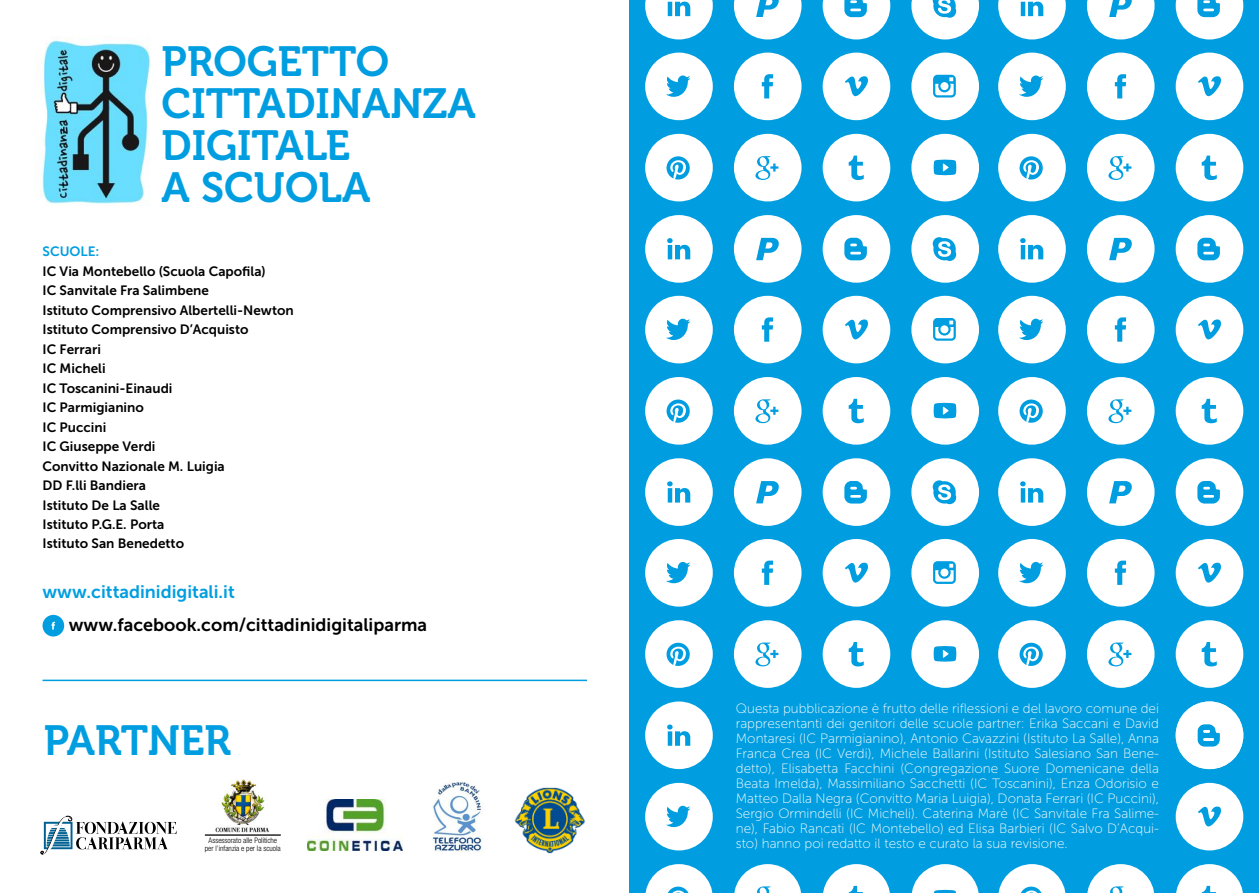
<style>
.page{position:relative;width:1259px;height:893px;background:#fff}
.page>*{position:absolute;margin:0;border:0;box-sizing:border-box;transform-origin:0 0}
.t1{font:42px/42px "Museo 700";color:#009ee0}
.t2{font:18px "Museo Sans 700";color:#000}
.t3{font:18px "Museo Sans 700";color:#009ee0}
.t4{font:13.5px/15px "Museo Sans 100";color:#fff;text-align:justify}
.t5{font:13.5px/19.5px "Museo Sans 700";color:#000}
.t6{font:13.5px "Museo Sans 700";color:#009ee0}
.t7{font:300 condensed 7.65px/7.6px "Helvetica Neue LT Std";color:#000;text-align:center}
</style>
<div class="page">
<div style="left:629px;top:0;width:630px;height:893px;background:#009ee0"></div>
<svg style="left:822px;top:620px;width:68px;height:68px"></svg>
<svg style="left:734px;top:620px;width:67px;height:68px"></svg>
<svg style="left:645px;top:620px;width:68px;height:68px"></svg>
<svg style="left:911px;top:539px;width:68px;height:68px"></svg>
<svg style="left:822px;top:539px;width:68px;height:68px"></svg>
<svg style="left:645px;top:701px;width:68px;height:68px"></svg>
<svg style="left:911px;top:620px;width:68px;height:68px"></svg>
<svg style="left:734px;top:539px;width:67px;height:68px"></svg>
<svg style="left:645px;top:539px;width:68px;height:68px"></svg>
<svg style="left:911px;top:458px;width:68px;height:68px"></svg>
<svg style="left:822px;top:458px;width:68px;height:68px"></svg>
<svg style="left:734px;top:458px;width:67px;height:68px"></svg>
<svg style="left:822px;top:377px;width:68px;height:68px"></svg>
<svg style="left:734px;top:377px;width:67px;height:68px"></svg>
<svg style="left:645px;top:377px;width:68px;height:68px"></svg>
<svg style="left:911px;top:296px;width:68px;height:67px"></svg>
<svg style="left:822px;top:296px;width:68px;height:67px"></svg>
<svg style="left:645px;top:458px;width:68px;height:68px"></svg>
<svg style="left:911px;top:377px;width:68px;height:68px"></svg>
<svg style="left:734px;top:296px;width:67px;height:67px"></svg>
<svg style="left:645px;top:296px;width:68px;height:67px"></svg>
<svg style="left:1175px;top:620px;width:68px;height:68px"></svg>
<svg style="left:1087px;top:620px;width:67px;height:68px"></svg>
<svg style="left:998px;top:620px;width:67px;height:68px"></svg>
<svg style="left:823px;top:864px;width:67px;height:29px"></svg>
<svg style="left:734px;top:864px;width:67px;height:29px"></svg>
<svg style="left:645px;top:864px;width:68px;height:29px"></svg>
<svg style="left:911px;top:864px;width:68px;height:29px"></svg>
<svg style="left:645px;top:783px;width:68px;height:67px"></svg>
<svg style="left:1176px;top:864px;width:67px;height:29px"></svg>
<svg style="left:1087px;top:864px;width:67px;height:29px"></svg>
<svg style="left:998px;top:864px;width:67px;height:29px"></svg>
<svg style="left:1175px;top:539px;width:68px;height:68px"></svg>
<svg style="left:1087px;top:539px;width:67px;height:68px"></svg>
<svg style="left:998px;top:539px;width:67px;height:68px"></svg>
<svg style="left:1175px;top:215px;width:68px;height:68px"></svg>
<svg style="left:1087px;top:215px;width:67px;height:68px"></svg>
<svg style="left:1175px;top:134px;width:68px;height:67px"></svg>
<svg style="left:1087px;top:134px;width:67px;height:67px"></svg>
<svg style="left:998px;top:134px;width:67px;height:67px"></svg>
<svg style="left:1175px;top:53px;width:68px;height:67px"></svg>
<svg style="left:998px;top:215px;width:67px;height:68px"></svg>
<svg style="left:1087px;top:53px;width:67px;height:67px"></svg>
<svg style="left:998px;top:53px;width:67px;height:67px"></svg>
<svg style="left:1175px;top:458px;width:68px;height:68px"></svg>
<svg style="left:1175px;top:701px;width:68px;height:68px"></svg>
<svg style="left:1087px;top:458px;width:67px;height:68px"></svg>
<svg style="left:1175px;top:377px;width:68px;height:68px"></svg>
<svg style="left:1087px;top:377px;width:67px;height:68px"></svg>
<svg style="left:998px;top:377px;width:67px;height:68px"></svg>
<svg style="left:1175px;top:296px;width:68px;height:67px"></svg>
<svg style="left:998px;top:458px;width:67px;height:68px"></svg>
<svg style="left:1087px;top:296px;width:67px;height:67px"></svg>
<svg style="left:998px;top:296px;width:67px;height:67px"></svg>
<svg style="left:1175px;top:783px;width:68px;height:67px"></svg>
<svg style="left:911px;top:215px;width:68px;height:68px"></svg>
<svg style="left:822px;top:215px;width:68px;height:68px"></svg>
<svg style="left:734px;top:215px;width:67px;height:68px"></svg>
<svg style="left:822px;top:134px;width:68px;height:67px"></svg>
<svg style="left:734px;top:134px;width:67px;height:67px"></svg>
<svg style="left:645px;top:134px;width:68px;height:67px"></svg>
<svg style="left:911px;top:53px;width:68px;height:67px"></svg>
<svg style="left:822px;top:53px;width:68px;height:67px"></svg>
<svg style="left:645px;top:215px;width:68px;height:68px"></svg>
<svg style="left:645px;top:53px;width:68px;height:67px"></svg>
<svg style="left:1175px;top:0;width:68px;height:39px"></svg>
<svg style="left:1087px;top:0;width:67px;height:39px"></svg>
<svg style="left:998px;top:0;width:67px;height:39px"></svg>
<svg style="left:911px;top:0;width:68px;height:39px"></svg>
<svg style="left:822px;top:0;width:68px;height:39px"></svg>
<svg style="left:734px;top:0;width:67px;height:39px"></svg>
<svg style="left:645px;top:0;width:68px;height:39px"></svg>
<svg style="left:911px;top:134px;width:68px;height:67px"></svg>
<svg style="left:734px;top:53px;width:67px;height:67px"></svg>
<img style="left:514px;top:787px;width:72px;height:66px">
<img style="left:432px;top:782px;width:52px;height:70px">
<img style="left:308px;top:799px;width:94px;height:51px">
<img style="left:41px;top:39px;width:109px;height:167px">
<svg style="left:43px;top:615px;width:21px;height:21px"></svg>
<svg style="left:40px;top:816px;width:137px;height:38px"></svg>
<img style="left:220px;top:780px;width:46px;height:45px">
<img style="left:216px;top:827px;width:53px;height:5px">
<hr style="left:205px;top:834px;width:76px;height:2px;background:#000">
<hr style="left:43px;top:680px;width:544px;height:1px;background:#009ee0">
<h1 class="t1" style="left:162px;top:41px;width:316px">PROGETTO<br>CITTADINANZA<br>DIGITALE<br>A SCUOLA</h1>
<p class="t6" style="left:43px;top:244px;width:58px">SCUOLE:</p>
<p class="t5" style="left:43px;top:261px;width:253px">IC Via Montebello (Scuola Capofila)<br>IC Sanvitale Fra Salimbene<br>Istituto Comprensivo Albertelli-Newton<br>Istituto Comprensivo D’Acquisto<br>IC Ferrari<br>IC Micheli<br>IC Toscanini-Einaudi<br>IC Parmigianino<br>IC Puccini<br>IC Giuseppe Verdi<br>Convitto Nazionale M. Luigia<br>DD F.lli Bandiera<br>Istituto De La Salle<br>Istituto P.G.E. Porta<br>Istituto San Benedetto</p>
<h2 class="t3" style="left:43px;top:582px;width:194px">www.cittadinidigitali.it</h2>
<h2 class="t2" style="left:69px;top:615px;width:360px">www.facebook.com/cittadinidigitaliparma</h2>
<h1 class="t1" style="left:44px;top:720px;width:189px">PARTNER</h1>
<p class="t7" style="left:205px;top:837px;width:77px">Assessorato alle Politiche per l’infanzia e per la scuola</p>
<p class="t4" style="left:736px;top:701px;width:425px">Questa pubblicazione è frutto delle riflessioni e del lavoro comune dei rappresentanti dei genitori delle scuole partner: Erika Saccani e David Montaresi (IC Parmigianino), Antonio Cavazzini (Istituto La Salle), Anna Franca Crea (IC Verdi), Michele Ballarini (Istituto Salesiano San Bene&shy;detto), Elisabetta Facchini (Congregazione Suore Domenicane della Beata Imelda), Massimiliano Sacchetti (IC Toscanini), Enza Odorisio e Matteo Dalla Negra (Convitto Maria Luigia), Donata Ferrari (IC Puccini), Sergio Ormindelli (IC Micheli). Caterina Marè (IC Sanvitale Fra Salime&shy;ne), Fabio Rancati (IC Montebello) ed Elisa Barbieri (IC Salvo D’Acqui&shy;sto) hanno poi redatto il testo e curato la sua revisione.</p>
</div>
